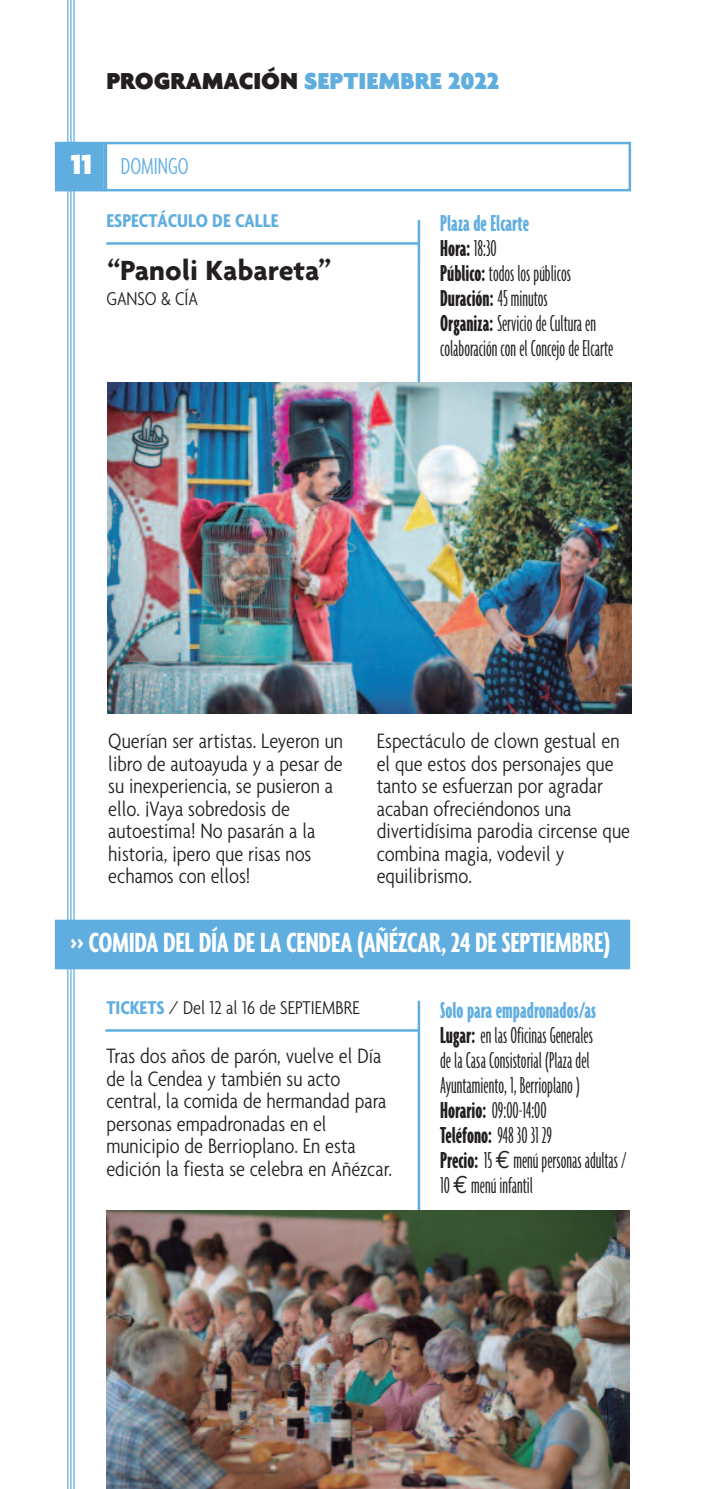
<style>
.page{position:relative;width:702px;height:1489px;background:#fff}
.page>*{position:absolute;margin:0;border:0;box-sizing:border-box;transform-origin:0 0}
.t1{font:700 extra-condensed 30px "Agenda";letter-spacing:-.01em;color:#fff}
.t2{font:700 30px "Agenda";color:#231f20}
.t3{font:300 ultra-condensed 25px/25px "Agenda";color:#231f20}
.t4{font:900 25px "Agenda";color:#60aee0}
.t5{font:300 extra-condensed 25px "Agenda";color:#60aee0}
.t6{font:300 condensed 22.5px/22.5px "Agenda";color:#231f20}
.t7{font:300 condensed 20px "Agenda";color:#231f20}
.t8{font:700 condensed 20px "Agenda";color:#60aee0}
.s1{color:#231f20}
.s2{font-weight:900;font-stretch:normal;font-size:30px;color:#fff}
.s3{font-weight:700;color:#60aee0}
.s4{font-weight:700}
.s5{font-family:"Euro Mono";font-weight:400;font-stretch:normal}
</style>
<div class="page">
<hr style="left:67px;top:0;width:1px;height:1488px;background:#60aee0">
<hr style="left:70px;top:0;width:1px;height:1488px;background:#60aee0">
<hr style="left:73px;top:0;width:2px;height:1488px;background:#60aee0">
<hr style="left:106px;top:242px;width:313px;height:3px;background:#60aee0">
<hr style="left:417px;top:220px;width:3px;height:376px;background:#60aee0">
<div style="left:57px;top:144px;width:46px;height:45px;background:#60aee0"></div>
<div style="left:55px;top:142px;width:51px;height:49px;border:2px solid #60aee0"></div>
<div style="left:105px;top:142px;width:526px;height:49px;border:2px solid #60aee0"></div>
<img style="left:107px;top:382px;width:524px;height:331px">
<div style="left:57px;top:922px;width:570px;height:44px;background:#60aee0"></div>
<div style="left:55px;top:919px;width:575px;height:50px;border:2px solid #60aee0"></div>
<hr style="left:105px;top:1029px;width:314px;height:2px;background:#60aee0">
<hr style="left:417px;top:1000px;width:3px;height:288px;background:#60aee0">
<img style="left:106px;top:1210px;width:523px;height:278px">
<p class="t4" style="left:106px;top:65px;width:394px"><span class="s1">PROGRAMACIÓN</span> SEPTIEMBRE 2022</p>
<p class="t5" style="left:71px;top:151px;width:119px"><span class="s2">11</span> DOMINGO</p>
<p class="t8" style="left:106px;top:208px;width:174px">ESPECTÁCULO DE CALLE</p>
<h1 class="t2" style="left:107px;top:252px;width:225px">“Panoli Kabareta”</h1>
<p class="t7" style="left:106px;top:286px;width:93px">GANSO &amp; CÍA</p>
<p class="t3" style="left:440px;top:209px;width:175px"><span class="s3">Plazade Elcarte<br></span><span class="s4">Hora:</span> 18:30<br><span class="s4">Público:</span> todos los públicos<br><span class="s4">Duración:</span> 45minutos<br><span class="s4">Organiza:</span> Servicio de Cultura en colaboración con el Concejo de Elcarte</p>
<p class="t6" style="left:108px;top:729px;width:236px">Querían ser artistas. Leyeron un libro de autoayuda y a pesar de su inexperiencia, se pusieron a ello. ¡Vaya sobredosis de autoestima! No pasarán a la historia, ¡pero que risas nos echamos con ellos!</p>
<p class="t6" style="left:377px;top:729px;width:255px">Espectáculo de clown gestual en el que estos dos personajes que tanto se esfuerzan por agradar acaban ofreciéndonos una divertidísima parodia circense que combina magia, vodevil y equilibrismo.</p>
<h1 class="t1" style="left:70px;top:923px;width:541px">&gt;&gt; COMIDA DEL DÍA DE LA CENDEA (AÑÉZCAR, 24 DE SEPTIEMBRE)</h1>
<p class="t7" style="left:106px;top:995px;width:255px"><span class="s3">TICKETS</span> / Del 12 al 16 de SEPTIEMBRE</p>
<p class="t6" style="left:106px;top:1044px;width:287px">Tras dos años de parón, vuelve el Día de la Cendea y también su acto central, la comida de hermandad para personas empadronadas en el municipio de Berrioplano. En esta edición la fiesta se celebra en Añézcar.</p>
<p class="t3" style="left:440px;top:996px;width:188px"><span class="s3">Solopara empadronados/as<br></span><span class="s4">Lugar:</span> en lasOficinas Generales<br>de la Casa Consistorial (Plaza del<br>Ayuntamiento, 1, Berrioplano )<br><span class="s4">Horario:</span> 09:00-14:00<br><span class="s4">Teléfono:</span> 948 30 31 29<br><span class="s4">Precio:</span> 15<span class="s5">€</span>menú personas adultas /<br>10<span class="s5">€</span>menú infantil</p>
</div>
